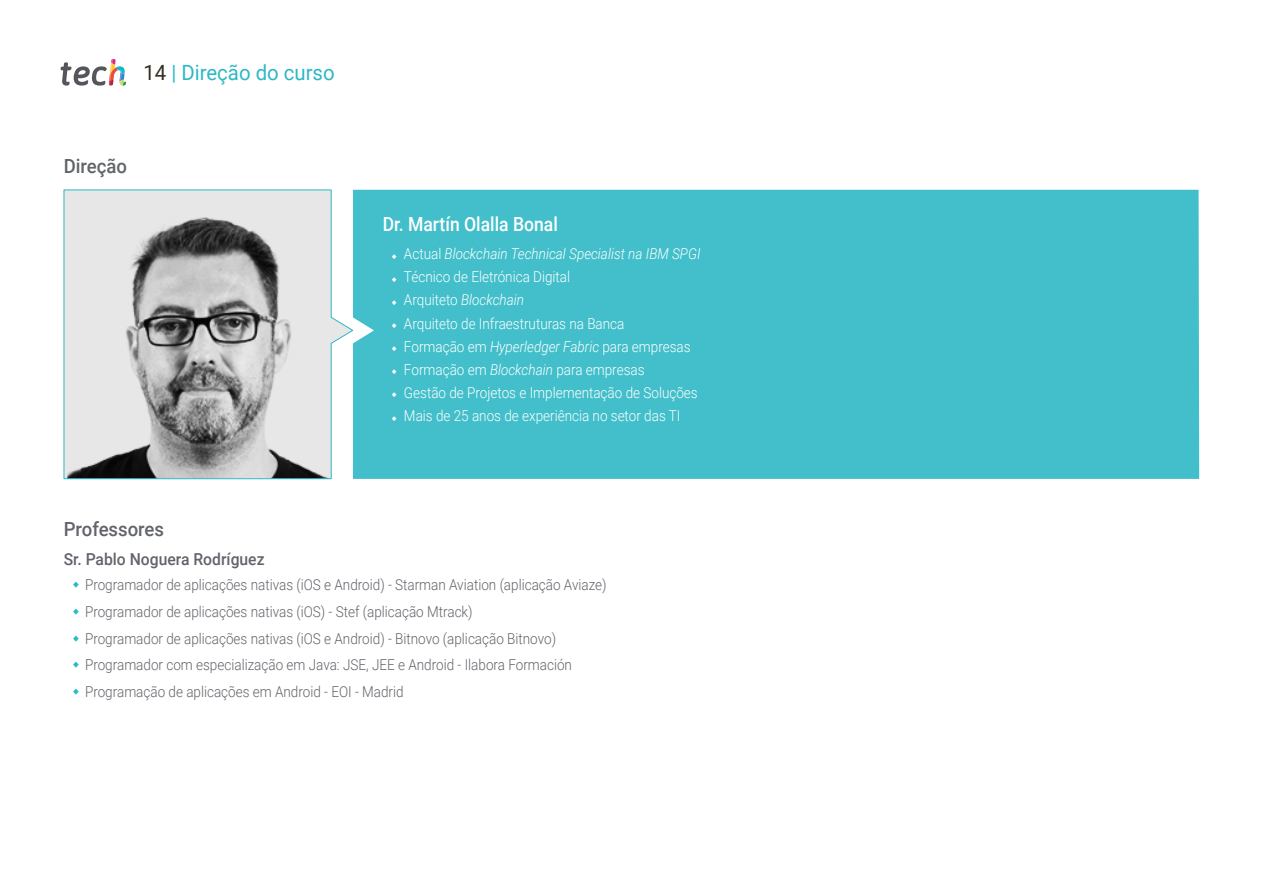
<style>
.page{position:relative;width:1263px;height:893px;background:#fff}
.page>*{position:absolute;margin:0;border:0;box-sizing:border-box;transform-origin:0 0}
.t1{font:21px "Roboto";color:#2db8c5}
.t2{font:500 19.5px "Roboto";color:#fff;scale:.9 1}
.t3{font:500 19.5px "Roboto";color:#61646a;scale:.95 1}
.t4{font:500 16.5px "Roboto";color:#61646a;scale:.95 1}
.t5{font:300 15px/26.7px "Roboto";color:#61646a;scale:.9 1}
.t6{font:300 15px/23.1px "Roboto";color:#fff;scale:.9 1}
.s1{color:#312e20}
.s2{font-style:italic}
</style>
<div class="page">
<svg style="left:61px;top:59px;width:65px;height:27px"></svg>
<svg style="left:64px;top:190px;width:289px;height:289px;background:#c0c2c2"></svg>
<div style="left:353px;top:190px;width:846px;height:289px;background:#42bfca"></div>
<svg style="left:392px;top:254px;width:5px;height:5px"></svg>
<svg style="left:392px;top:277px;width:5px;height:5px"></svg>
<svg style="left:392px;top:300px;width:5px;height:5px"></svg>
<svg style="left:392px;top:323px;width:5px;height:5px"></svg>
<svg style="left:392px;top:346px;width:5px;height:5px"></svg>
<svg style="left:392px;top:369px;width:5px;height:5px"></svg>
<svg style="left:392px;top:392px;width:5px;height:6px"></svg>
<svg style="left:392px;top:416px;width:5px;height:5px"></svg>
<h1 class="t1" style="left:144px;top:57px;width:193px"><span class="s1">14</span> | Direção do curso</h1>
<h2 class="t3" style="left:64px;top:152px;width:68px">Direção</h2>
<h2 class="t2" style="left:383px;top:211px;width:196px">Dr. Martín Olalla Bonal</h2>
<p class="t6" style="left:404px;top:242px;width:331px">Actual <span class="s2">Blockchain Technical Specialist na IBM SPGI </span>Técnico de Eletrónica Digital<br>Arquiteto <span class="s2">Blockchain<br></span>Arquiteto de Infraestruturas na Banca<br>Formação em <span class="s2">Hyperledger Fabric</span> para empresas Formação em <span class="s2">Blockchain</span> para empresas<br>Gestão de Projetos e Implementação de Soluções Mais de 25 anos de experiência no setor das TI</p>
<h2 class="t3" style="left:64px;top:515px;width:107px">Professores</h2>
<p class="t4" style="left:64px;top:548px;width:213px">Sr. Pablo Noguera Rodríguez</p>
<p class="t5" style="left:85px;top:571px;width:581px">Programador de aplicações nativas (iOS e Android) - Starman Aviation (aplicação Aviaze)<br>Programador de aplicações nativas (iOS) - Stef (aplicação Mtrack)<br>Programador de aplicações nativas (iOS e Android) - Bitnovo (aplicação Bitnovo)<br>Programador com especialização em Java: JSE, JEE e Android - Ilabora Formación Programação de aplicações em Android - EOI - Madrid</p>
</div>
